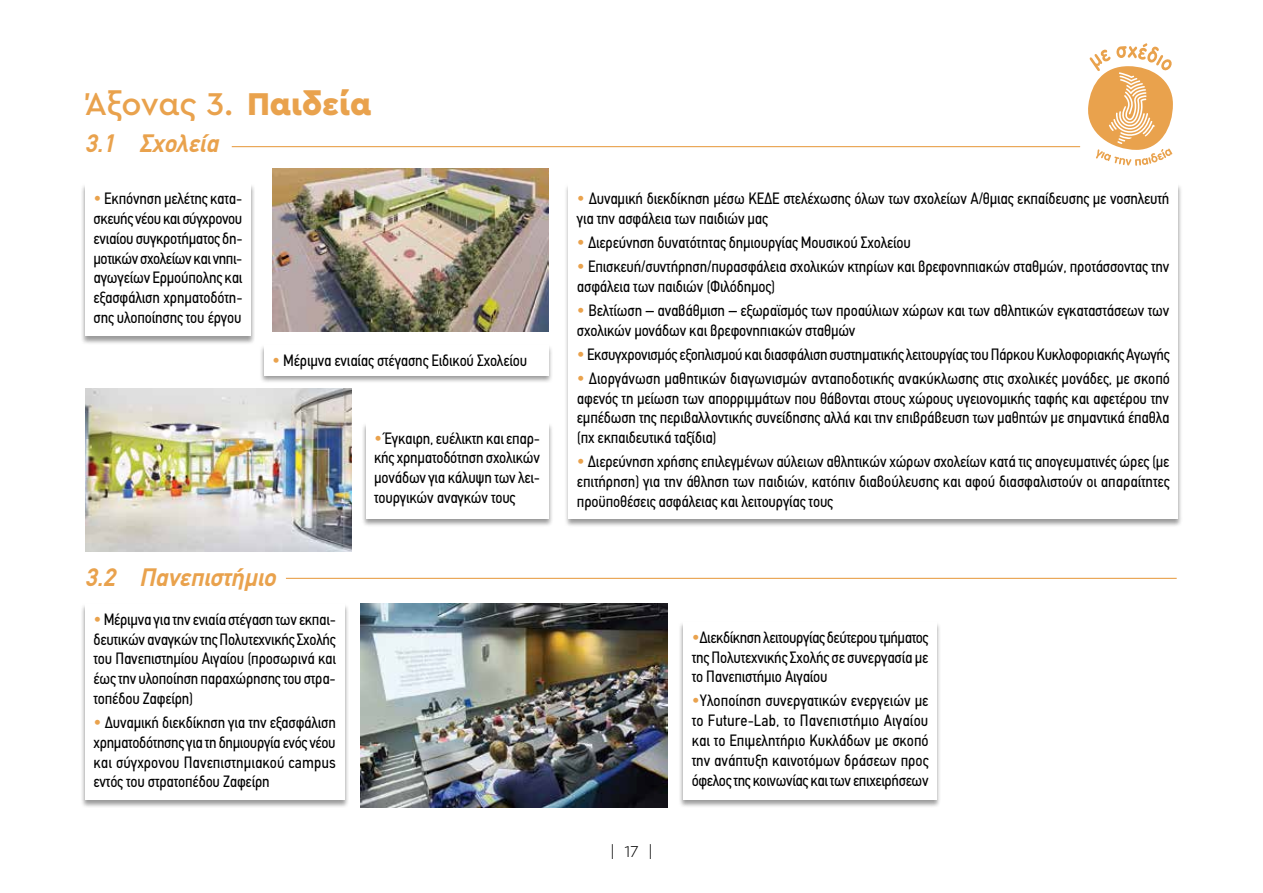
<style>
.page{position:relative;width:1263px;height:893px;background:#fff}
.page>*{position:absolute;margin:0;border:0;box-sizing:border-box;transform-origin:0 0}
.t1{font:500 33px "Cera Pro";letter-spacing:-.02em;color:#e9a24d}
.t2{font:italic 700 25.5px "PF Din Text";color:#e9a24d}
.t3{font:16.5px/19.8px "PF Din Text Condensed";letter-spacing:-.01em;color:#000;text-align:justify}
.t4{font:300 16.5px "Cera Pro";color:#000}
.s1{font-weight:900}
.s2{color:#e9a24d}
</style>
<div class="page">
<svg style="left:1088px;top:43px;width:85px;height:123px"></svg>
<div style="left:80px;top:183px;width:175px;height:162px;background:#000;opacity:.4"></div>
<div style="left:85px;top:183px;width:166px;height:153px;background:#fff"></div>
<div style="left:259px;top:345px;width:294px;height:39px;background:#000;opacity:.4"></div>
<div style="left:264px;top:345px;width:285px;height:30px;background:#fff"></div>
<div style="left:361px;top:422px;width:192px;height:106px;background:#000;opacity:.4"></div>
<div style="left:366px;top:423px;width:183px;height:96px;background:#fff"></div>
<div style="left:564px;top:183px;width:618px;height:344px;background:#000;opacity:.4"></div>
<div style="left:568px;top:183px;width:610px;height:336px;background:#fff"></div>
<div style="left:80px;top:603px;width:269px;height:205px;background:#000;opacity:.4"></div>
<div style="left:85px;top:604px;width:259px;height:195px;background:#fff"></div>
<div style="left:678px;top:621px;width:263px;height:187px;background:#000;opacity:.4"></div>
<div style="left:683px;top:622px;width:254px;height:177px;background:#fff"></div>
<img style="left:85px;top:389px;width:266px;height:163px">
<img style="left:272px;top:169px;width:277px;height:163px">
<hr style="left:286px;top:578px;width:891px;height:1px;background:#e9a24d">
<img style="left:360px;top:604px;width:308px;height:204px">
<hr style="left:232px;top:146px;width:848px;height:1px;background:#e9a24d">
<h1 class="t1" style="left:85px;top:82px;width:288px">Άξονας 3. <span class="s1">Παιδεία</span></h1>
<h2 class="t2" style="left:85px;top:129px;width:135px">3.1 Σχολεία</h2>
<p class="t3" style="left:94px;top:189px;width:150px"><span class="s2">•</span> Εκπόνηση μελέτης κατα&shy;σκευής νέου και σύγχρονου ενιαίου συγκροτήματος δη&shy;μοτικών σχολείων και νηπι&shy;αγωγείων Ερμούπολης και εξασφάλιση χρηματοδότη&shy;σης υλοποίησης του έργου</p>
<p class="t3" style="left:272px;top:350px;width:256px"><span class="s2">•</span> Μέριμνα ενιαίας στέγασης Ειδικού Σχολείου</p>
<p class="t3" style="left:374px;top:428px;width:167px"><span class="s2">•</span> Έγκαιρη, ευέλικτη και επαρ&shy;κής χρηματοδότηση σχολικών μονάδων για κάλυψη των λει&shy;τουργικών αναγκών τους</p>
<h2 class="t2" style="left:85px;top:563px;width:192px">3.2 Πανεπιστήμιο</h2>
<p class="t3" style="left:94px;top:609px;width:244px"><span class="s2">•</span>Μέριμνα για την ενιαία στέγαση των εκπαι&shy;δευτικών αναγκών της Πολυτεχνικής Σχολής του Πανεπιστημίου Αιγαίου (προσωρινά και έως την υλοποίηση παραχώρησης του στρα&shy;τοπέδου Ζαφείρη)</p>
<p class="t3" style="left:94px;top:712px;width:244px"><span class="s2">•</span> Δυναμική διεκδίκηση για την εξασφάλιση χρηματοδότησης για τη δημιουργία ενός νέου και σύγχρονου Πανεπιστημιακού campus εντός του στρατοπέδου Ζαφείρη</p>
<p class="t3" style="left:577px;top:189px;width:594px"><span class="s2">•</span> Δυναμική διεκδίκηση μέσω ΚΕΔΕ στελέχωσης όλων των σχολείων Α/θμιας εκπαίδευσης με νοσηλευτή για την ασφάλεια των παιδιών μας</p>
<p class="t3" style="left:577px;top:233px;width:335px"><span class="s2">•</span> Διερεύνηση δυνατότητας δημιουργίας Μουσικού Σχολείου</p>
<p class="t3" style="left:577px;top:257px;width:594px"><span class="s2">•</span> Επισκευή/συντήρηση/πυρασφάλεια σχολικών κτηρίων και βρεφονηπιακών σταθμών, προτάσσοντας την ασφάλεια των παιδιών (Φιλόδημος)</p>
<p class="t3" style="left:577px;top:300px;width:594px"><span class="s2">•</span> Βελτίωση – αναβάθμιση – εξωραϊσμός των προαύλιων χώρων και των αθλητικών εγκαταστάσεων των σχολικών μονάδων και βρεφονηπιακών σταθμών</p>
<p class="t3" style="left:577px;top:344px;width:594px"><span class="s2">•</span> Εκσυγχρονισμός εξοπλισμού και διασφάλιση συστηματικής λειτουργίας του Πάρκου Κυκλοφοριακής Αγωγής</p>
<p class="t3" style="left:577px;top:368px;width:594px"><span class="s2">•</span> Διοργάνωση μαθητικών διαγωνισμών ανταποδοτικής ανακύκλωσης στις σχολικές μονάδες, με σκοπό αφενός τη μείωση των απορριμμάτων που θάβονται στους χώρους υγειονομικής ταφής και αφετέρου την εμπέδωση της περιβαλλοντικής συνείδησης αλλά και την επιβράβευση των μαθητών με σημαντικά έπαθλα (πχ εκπαιδευτικά ταξίδια)</p>
<p class="t3" style="left:577px;top:452px;width:594px"><span class="s2">•</span> Διερεύνηση χρήσης επιλεγμένων αύλειων αθλητικών χώρων σχολείων κατά τις απογευματινές ώρες (με επιτήρηση) για την άθληση των παιδιών, κατόπιν διαβούλευσης και αφού διασφαλιστούν οι απαραίτητες προϋποθέσεις ασφάλειας και λειτουργίας τους</p>
<p class="t4" style="left:610px;top:841px;width:45px">| 17 |</p>
<p class="t3" style="left:692px;top:627px;width:238px"><span class="s2">•</span>Διεκδίκηση λειτουργίας δεύτερου τμήματος της Πολυτεχνικής Σχολής σε συνεργασία με το Πανεπιστήμιο Αιγαίου</p>
<p class="t3" style="left:692px;top:691px;width:238px"><span class="s2">•</span>Υλοποίηση συνεργατικών ενεργειών με το Future-Lab, το Πανεπιστήμιο Αιγαίου και το Επιμελητήριο Κυκλάδων με σκοπό την ανάπτυξη καινοτόμων δράσεων προς όφελος της κοινωνίας και των επιχειρήσεων</p>
</div>
